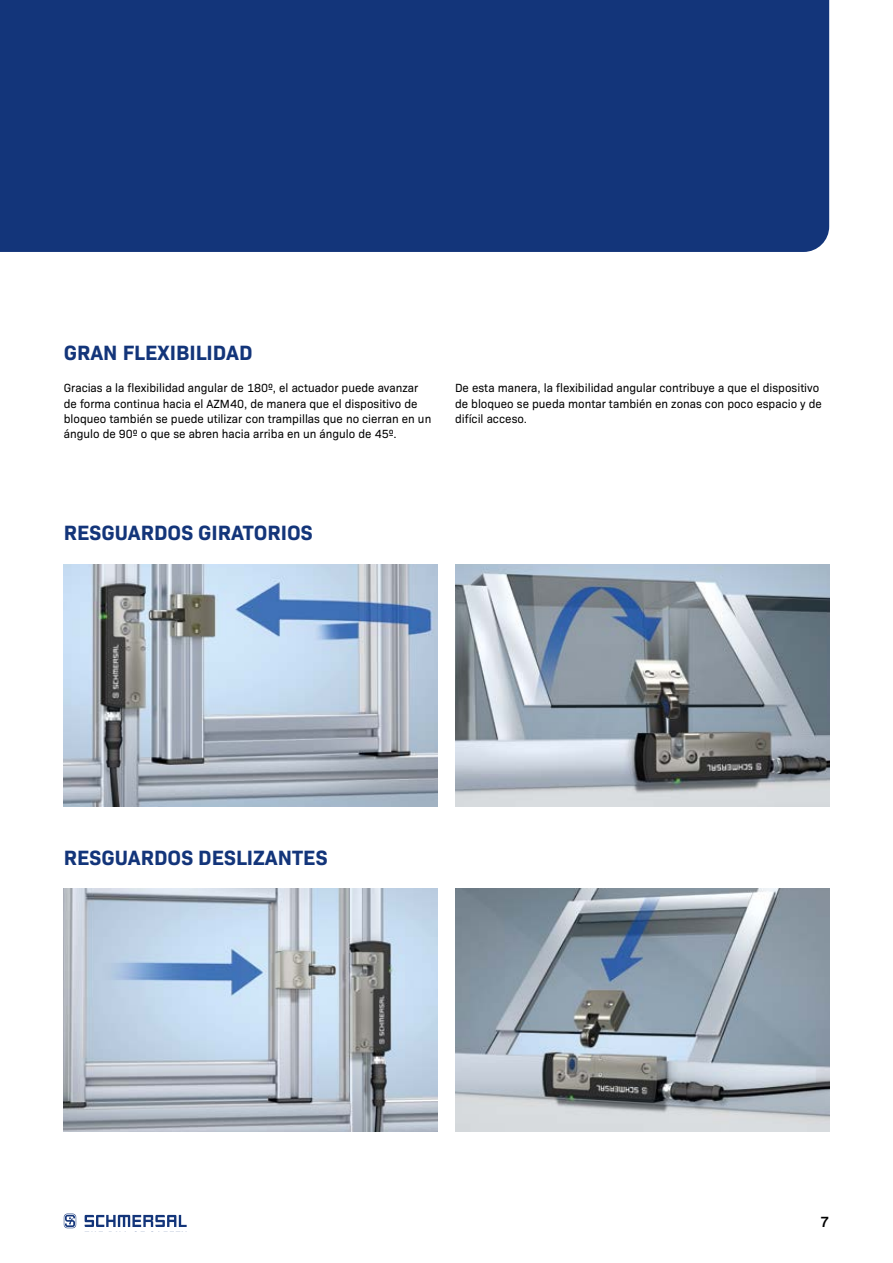
<style>
.page{position:relative;width:893px;height:1263px;background:#fff}
.page>*{position:absolute;margin:0;border:0;box-sizing:border-box;transform-origin:0 0}
.t1{font:700 21px "Bio Sans";color:#13357a}
.t2{font:600 15px "Bio Sans";color:#000}
.t3{font:12px/15.1px "Bio Sans";color:#000}
</style>
<div class="page">
<svg style="left:85px;top:1215px;width:102px;height:12px"></svg>
<svg style="left:64px;top:1213px;width:12px;height:15px"></svg>
<img style="left:64px;top:564px;width:374px;height:242px">
<img style="left:64px;top:889px;width:374px;height:242px">
<img style="left:455px;top:564px;width:374px;height:242px">
<img style="left:455px;top:889px;width:374px;height:242px">
<div style="left:0;top:0;width:829px;height:252px;background:#13357a"></div>
<h1 class="t1" style="left:64px;top:337px;width:190px">GRAN FLEXIBILIDAD</h1>
<p class="t3" style="left:64px;top:380px;width:369px">Gracias a la flexibilidad angular de 180º, el actuador puede avanzar de forma continua hacia el AZM40, de manera que el dispositivo de bloqueo también se puede utilizar con trampillas que no cierran en un ángulo de 90º o que se abren hacia arriba en un ángulo de 45º.</p>
<p class="t3" style="left:455px;top:380px;width:368px">De esta manera, la flexibilidad angular contribuye a que el dispositivo de bloqueo se pueda montar también en zonas con poco espacio y de difícil acceso.</p>
<h1 class="t1" style="left:64px;top:517px;width:250px">RESGUARDOS GIRATORIOS</h1>
<h1 class="t1" style="left:64px;top:841px;width:265px">RESGUARDOS DESLIZANTES</h1>
<p class="t2" style="left:820px;top:1210px;width:10px">7</p>
</div>
